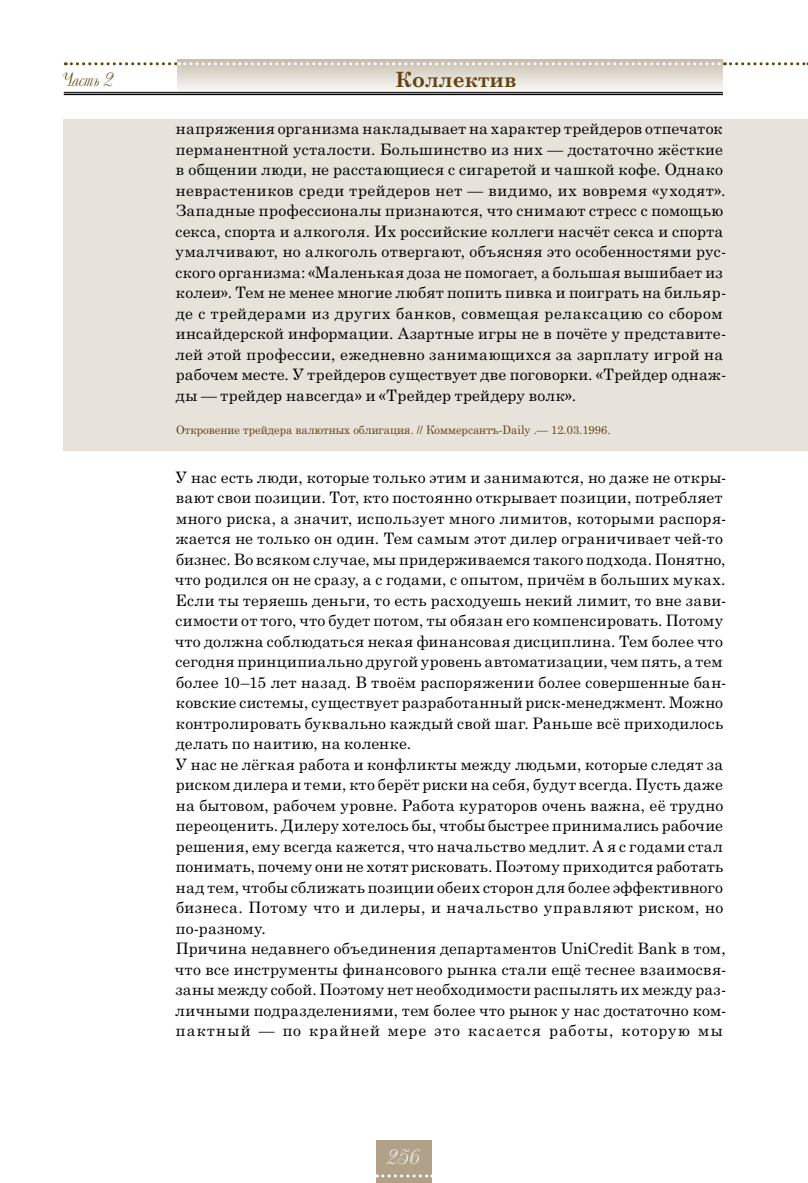
<style>
.page{position:relative;width:808px;height:1183px;background:#fff}
.page>*{position:absolute;margin:0;border:0;box-sizing:border-box;transform-origin:0 0}
.t1{font:700 21px "Century Schoolbook Cyr";color:#614310}
.t2{font:21px "Decor C";color:#fff}
.t3{font:19.5px "Decor C";color:#614310}
.t4{font:15.75px/20.5px "Century Schoolbook Cyr";letter-spacing:.02em;color:#000}
.t5{font:11.7px "Century Schoolbook Cyr";color:#614310;scale:.96 1}
</style>
<div class="page">
<div style="left:64px;top:119px;width:744px;height:332px;background:#e7e3db"></div>
<svg style="left:177px;top:60px;width:546px;height:34px;background:#e0dbd3"></svg>
<div style="left:376px;top:1140px;width:56px;height:42px;background:#b0a188"></div>
<hr style="left:64px;top:92px;width:659px;height:1px;background:#000">
<hr style="left:64px;top:94px;width:659px;height:1px;background:#000">
<svg style="left:65px;top:62px;width:743px;height:3px"></svg>
<svg style="left:377px;top:1174px;width:55px;height:3px"></svg>
<p class="t3" style="left:62px;top:68px;width:54px">Часть 2</p>
<h1 class="t1" style="left:395px;top:67px;width:123px">Коллектив</h1>
<p class="t4" style="left:175px;top:118px;width:552px">напряжения организма накладывает на характер трейдеров отпечаток перманентной усталости. Большинство из них — достаточно жёсткие в общении люди, не расстающиеся с сигаретой и чашкой кофе. Однако неврастеников среди трейдеров нет — видимо, их вовремя «уходят».<br>Западные профессионалы признаются, что снимают стресс с помощью секса, спорта и алкоголя. Их российские коллеги насчёт секса и спорта умалчивают, но алкоголь отвергают, объясняя это особенностями рус&shy;ского организма: «Маленькая доза не помогает, а большая вышибает из колеи». Тем не менее многие любят попить пивка и поиграть на бильяр&shy;де с трейдерами из других банков, совмещая релаксацию со сбором инсайдерской информации. Азартные игры не в почёте у представите&shy;лей этой профессии, ежедневно занимающихся за зарплату игрой на рабочем месте. У трейдеров существует две поговорки. «Трейдер однаж&shy;ды — трейдер навсегда» и «Трейдер трейдеру волк».</p>
<p class="t5" style="left:176px;top:422px;width:454px">Откровение трейдера валютных облигация. // Коммерсантъ-Daily .— 12.03.1996.</p>
<p class="t4" style="left:175px;top:466px;width:553px">У нас есть люди, которые только этим и занимаются, но даже не откры&shy;вают свои позиции. Тот, кто постоянно открывает позиции, потребляет много риска, а значит, использует много лимитов, которыми распоря&shy;жается не только он один. Тем самым этот дилер ограничивает чей-то бизнес. Во всяком случае, мы придерживаемся такого подхода. Понятно, что родился он не сразу, а с годами, с опытом, причём в больших муках.<br>Если ты теряешь деньги, то есть расходуешь некий лимит, то вне зави&shy;симости от того, что будет потом, ты обязан его компенсировать. Потому что должна соблюдаться некая финансовая дисциплина. Тем более что сегодня принципиально другой уровень автоматизации, чем пять, а тем более 10–15 лет назад. В твоём распоряжении более совершенные бан&shy;ковские системы, существует разработанный риск-менеджмент. Можно контролировать буквально каждый свой шаг. Раньше всё приходилось делать по наитию, на коленке.<br>У нас не лёгкая работа и конфликты между людьми, которые следят за риском дилера и теми, кто берёт риски на себя, будут всегда. Пусть даже на бытовом, рабочем уровне. Работа кураторов очень важна, её трудно переоценить. Дилеру хотелось бы, чтобы быстрее принимались рабочие решения, ему всегда кажется, что начальство медлит. А я с годами стал понимать, почему они не хотят рисковать. Поэтому приходится работать над тем, чтобы сближать позиции обеих сторон для более эффективного бизнеса. Потому что и дилеры, и начальство управляют риском, но по-разному.<br>Причина недавнего объединения департаментов UniCredit Bank в том, что все инструменты финансового рынка стали ещё теснее взаимосвя&shy;заны между собой. Поэтому нет необходимости распылять их между раз&shy;личными подразделениями, тем более что рынок у нас достаточно ком&shy;пактный — по крайней мере это касается работы, которую мы</p>
<h1 class="t2" style="left:388px;top:1144px;width:34px">256</h1>
</div>
